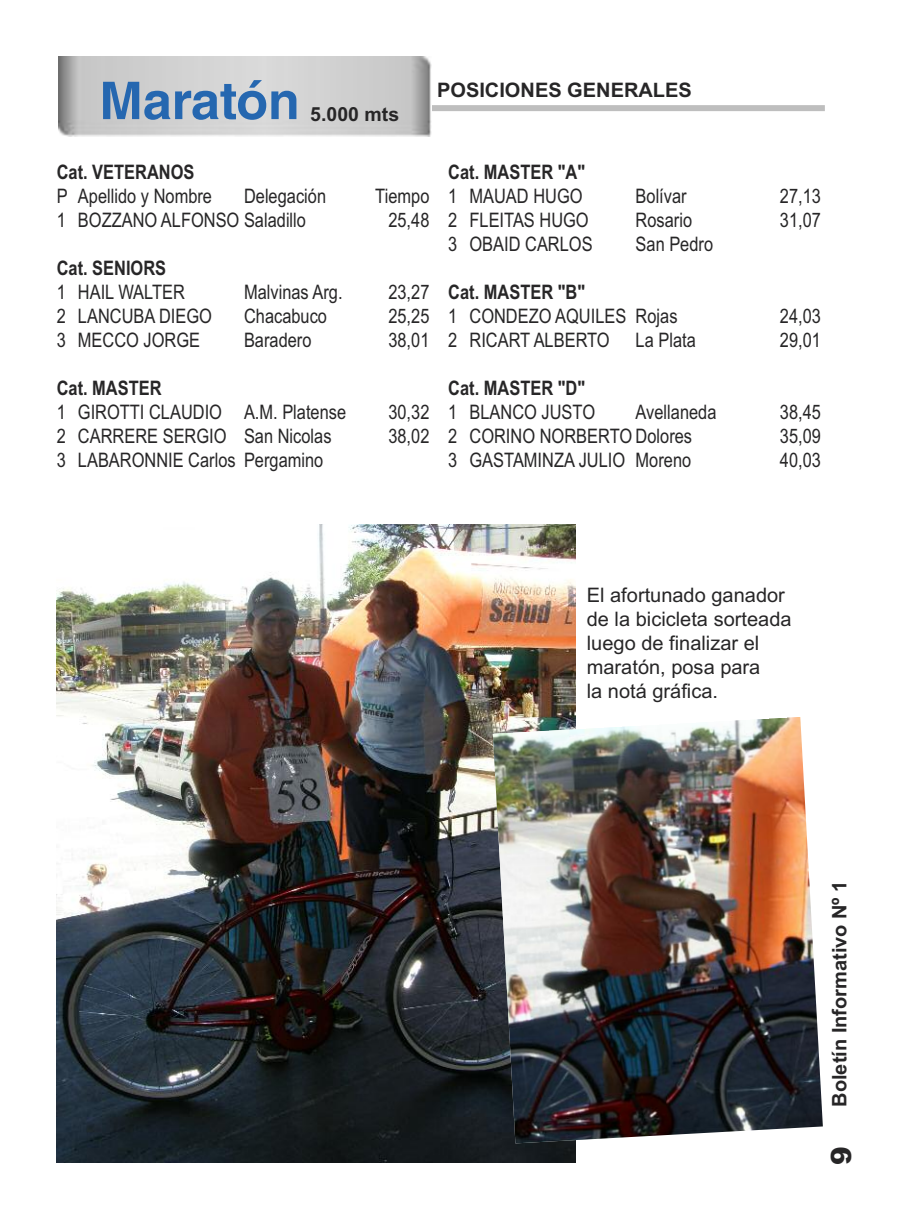
<style>
.page{position:relative;width:908px;height:1219px;background:#fff}
.page>*{position:absolute;margin:0;border:0;box-sizing:border-box;transform-origin:0 0}
.t1{font:700 52px "Helvetica LT Std";color:#2567b0}
.t2{font:900 28px "Arial";color:#272627}
.t3{font:20px "Arial Narrow";color:#272627}
.t4{font:20px/24px "Arial";color:#272627}
.t5{font:700 20px "Arial Narrow";color:#272627}
.t6{font:700 20px "Arial";color:#272627}
.t7{font:700 19.4px "Arial";color:#272627}
</style>
<div class="page">
<div style="left:400px;top:105px;width:424px;height:6px;background:#bebebe"></div>
<img style="left:59px;top:57px;width:372px;height:80px">
<img style="left:57px;top:525px;width:518px;height:637px">
<img style="left:492px;top:717px;width:330px;height:426px">
<h1 class="t1" style="left:99px;top:82px;width:202px">Maratón</h1>
<p class="t6" style="left:437px;top:78px;width:256px">POSICIONES GENERALES</p>
<p class="t7" style="left:310px;top:103px;width:90px">5.000 mts</p>
<p class="t5" style="left:57px;top:161px;width:139px">Cat. VETERANOS</p>
<p class="t3" style="left:57px;top:185px;width:157px">P Apellido y Nombre</p>
<p class="t3" style="left:244px;top:185px;width:84px">Delegación</p>
<p class="t3" style="left:375px;top:185px;width:56px">Tiempo</p>
<p class="t3" style="left:57px;top:209px;width:251px">1 BOZZANO ALFONSO Saladillo</p>
<p class="t3" style="left:388px;top:209px;width:43px">25,48</p>
<p class="t5" style="left:57px;top:257px;width:111px">Cat. SENIORS</p>
<p class="t3" style="left:57px;top:281px;width:130px">1 HAIL WALTER</p>
<p class="t3" style="left:244px;top:281px;width:100px">Malvinas Arg.</p>
<p class="t3" style="left:388px;top:281px;width:43px">23,27</p>
<p class="t3" style="left:57px;top:305px;width:157px">2 LANCUBA DIEGO</p>
<p class="t3" style="left:244px;top:305px;width:84px">Chacabuco</p>
<p class="t3" style="left:388px;top:305px;width:43px">25,25</p>
<p class="t3" style="left:57px;top:329px;width:145px">3 MECCO JORGE</p>
<p class="t3" style="left:244px;top:329px;width:69px">Baradero</p>
<p class="t3" style="left:388px;top:329px;width:43px">38,01</p>
<p class="t5" style="left:57px;top:377px;width:106px">Cat. MASTER</p>
<p class="t3" style="left:57px;top:401px;width:291px">1 GIROTTI CLAUDIO A.M. Platense</p>
<p class="t3" style="left:388px;top:401px;width:43px">30,32</p>
<p class="t3" style="left:57px;top:425px;width:276px">2 CARRERE SERGIO San Nicolas</p>
<p class="t3" style="left:388px;top:425px;width:43px">38,02</p>
<p class="t3" style="left:57px;top:449px;width:268px">3 LABARONNIE Carlos Pergamino</p>
<p class="t5" style="left:448px;top:161px;width:138px">Cat. MASTER "A"</p>
<p class="t3" style="left:448px;top:185px;width:136px">1 MAUAD HUGO</p>
<p class="t3" style="left:635px;top:185px;width:53px">Bolívar</p>
<p class="t3" style="left:779px;top:185px;width:43px">27,13</p>
<p class="t3" style="left:448px;top:209px;width:142px">2 FLEITAS HUGO</p>
<p class="t3" style="left:635px;top:209px;width:58px">Rosario</p>
<p class="t3" style="left:779px;top:209px;width:43px">31,07</p>
<p class="t3" style="left:448px;top:233px;width:146px">3 OBAID CARLOS</p>
<p class="t3" style="left:635px;top:233px;width:79px">San Pedro</p>
<p class="t5" style="left:448px;top:281px;width:138px">Cat. MASTER "B"</p>
<p class="t3" style="left:448px;top:305px;width:231px">1 CONDEZO AQUILES Rojas</p>
<p class="t3" style="left:779px;top:305px;width:43px">24,03</p>
<p class="t3" style="left:448px;top:329px;width:163px">2 RICART ALBERTO</p>
<p class="t3" style="left:635px;top:329px;width:62px">La Plata</p>
<p class="t3" style="left:779px;top:329px;width:43px">29,01</p>
<p class="t5" style="left:448px;top:377px;width:138px">Cat. MASTER "D"</p>
<p class="t3" style="left:448px;top:401px;width:148px">1 BLANCO JUSTO</p>
<p class="t3" style="left:635px;top:401px;width:82px">Avellaneda</p>
<p class="t3" style="left:779px;top:401px;width:43px">38,45</p>
<p class="t3" style="left:448px;top:425px;width:245px">2 CORINO NORBERTO Dolores</p>
<p class="t3" style="left:779px;top:425px;width:43px">35,09</p>
<p class="t3" style="left:448px;top:449px;width:244px">3 GASTAMINZA JULIO Moreno</p>
<p class="t3" style="left:779px;top:449px;width:43px">40,03</p>
<p class="t4" style="left:586px;top:583px;width:206px">El afortunado ganador de la bicicleta sorteada luego de finalizar el maratón, posa para<br>la notá gráfica.</p>
<p class="t6" style="left:827px;top:1107px;width:228px;rotate:-90deg">Boletín Informativo Nº 1</p>
<h2 class="t2" style="left:824px;top:1165px;width:20px;rotate:-90deg">9</h2>
</div>
